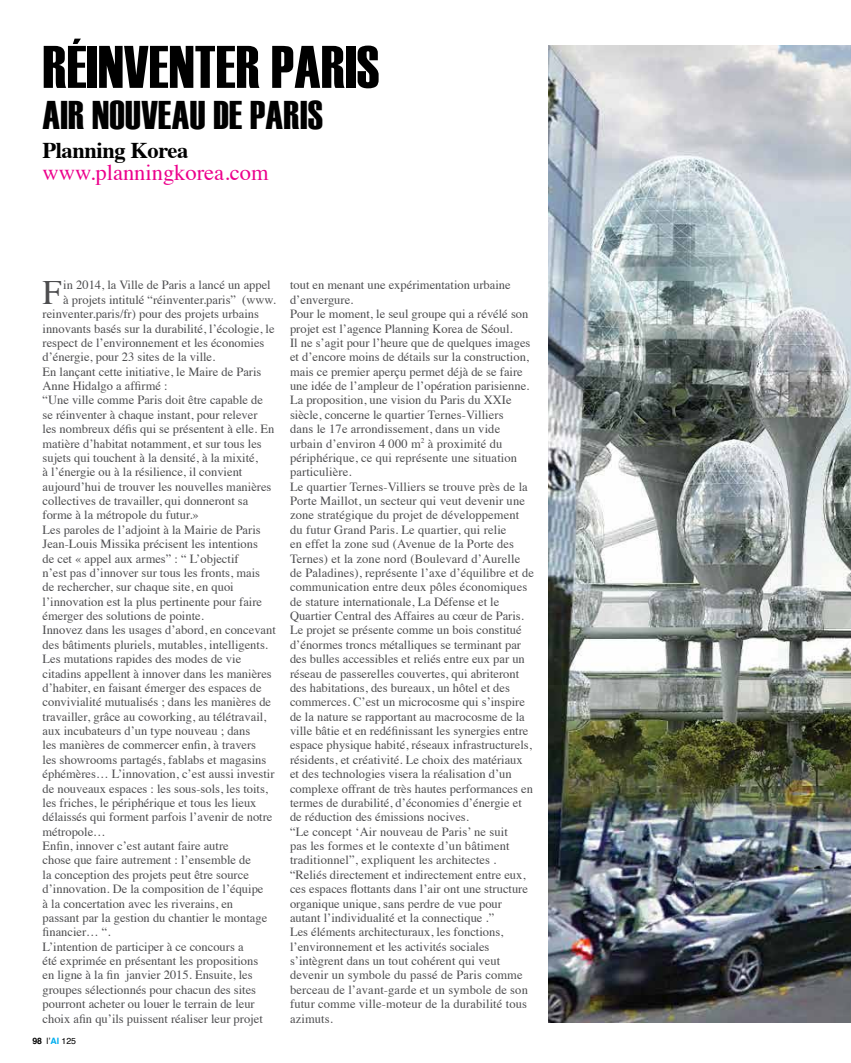
<style>
.page{position:relative;width:851px;height:1063px;background:#fff}
.page>*{position:absolute;margin:0;border:0;box-sizing:border-box;transform-origin:0 0}
.t1{font:60px "Haettenschweiler";letter-spacing:.005em;color:#000}
.t2{font:40px "Haettenschweiler";letter-spacing:.01em;color:#000}
.t3{font:34.25px "Times";color:#4d4d4f}
.t4{font:22.5px "Times";color:#ec008c}
.t5{font:700 22.5px "Times";letter-spacing:-.02em;color:#000}
.t6{font:12.5px/14.4px "Times";color:#4d4d4f}
.t7{font:8.75px "Helvetica";color:#000}
.s1{font-weight:700}
.s2{font-weight:700;color:#00aeef}
</style>
<div class="page">
<img style="left:548px;top:45px;width:302px;height:977px">
<h1 class="t1" style="left:43px;top:33px;width:338px">RÉINVENTER PARIS</h1>
<h2 class="t2" style="left:43px;top:92px;width:239px">AIR NOUVEAU DE PARIS</h2>
<h3 class="t5" style="left:43px;top:129px;width:147px">Planning Korea</h3>
<h3 class="t4" style="left:43px;top:151px;width:228px">www.planningkorea.com</h3>
<h3 class="t3" style="left:43px;top:260px;width:21px">F</h3>
<p class="t6" style="left:63px;top:277px;width:209px">in 2014, la Ville de Paris a lancé un appel</p>
<p class="t6" style="left:63px;top:291px;width:214px">à projets intitulé “réinventer.paris” (www.</p>
<p class="t6" style="left:43px;top:306px;width:218px">reinventer.paris/fr) pour des projets urbains</p>
<p class="t6" style="left:43px;top:320px;width:233px">innovants basés sur la durabilité, l’écologie, le</p>
<p class="t6" style="left:43px;top:334px;width:223px">respect de l’environnement et les économies</p>
<p class="t6" style="left:43px;top:349px;width:174px">d’énergie, pour 23 sites de la ville.</p>
<p class="t6" style="left:43px;top:363px;width:220px">En lançant cette initiative, le Maire de Paris</p>
<p class="t6" style="left:43px;top:378px;width:126px">Anne Hidalgo a affirmé :</p>
<p class="t6" style="left:43px;top:392px;width:222px">“Une ville comme Paris doit être capable de</p>
<p class="t6" style="left:43px;top:406px;width:216px">se réinventer à chaque instant, pour relever</p>
<p class="t6" style="left:43px;top:421px;width:233px">les nombreux défis qui se présentent à elle. En</p>
<p class="t6" style="left:43px;top:435px;width:221px">matière d’habitat notamment, et sur tous les</p>
<p class="t6" style="left:43px;top:449px;width:217px">sujets qui touchent à la densité, à la mixité,</p>
<p class="t6" style="left:43px;top:464px;width:201px">à l’énergie ou à la résilience, il convient</p>
<p class="t6" style="left:43px;top:478px;width:230px">aujourd’hui de trouver les nouvelles manières</p>
<p class="t6" style="left:43px;top:493px;width:207px">collectives de travailler, qui donneront sa</p>
<p class="t6" style="left:43px;top:507px;width:158px">forme à la métropole du futur.»</p>
<p class="t6" style="left:43px;top:521px;width:220px">Les paroles de l’adjoint à la Mairie de Paris</p>
<p class="t6" style="left:43px;top:536px;width:217px">Jean-Louis Missika précisent les intentions</p>
<p class="t6" style="left:43px;top:550px;width:197px">de cet « appel aux armes” : “ L’objectif</p>
<p class="t6" style="left:43px;top:564px;width:219px">n’est pas d’innover sur tous les fronts, mais</p>
<p class="t6" style="left:43px;top:579px;width:193px">de rechercher, sur chaque site, en quoi</p>
<p class="t6" style="left:43px;top:593px;width:221px">l’innovation est la plus pertinente pour faire</p>
<p class="t6" style="left:43px;top:608px;width:163px">émerger des solutions de pointe.</p>
<p class="t6" style="left:43px;top:622px;width:235px">Innovez dans les usages d’abord, en concevant</p>
<p class="t6" style="left:43px;top:636px;width:227px">des bâtiments pluriels, mutables, intelligents.</p>
<p class="t6" style="left:43px;top:651px;width:200px">Les mutations rapides des modes de vie</p>
<p class="t6" style="left:43px;top:665px;width:231px">citadins appellent à innover dans les manières</p>
<p class="t6" style="left:43px;top:679px;width:220px">d’habiter, en faisant émerger des espaces de</p>
<p class="t6" style="left:43px;top:694px;width:230px">convivialité mutualisés ; dans les manières de</p>
<p class="t6" style="left:43px;top:708px;width:225px">travailler, grâce au coworking, au télétravail,</p>
<p class="t6" style="left:43px;top:723px;width:209px">aux incubateurs d’un type nouveau ; dans</p>
<p class="t6" style="left:43px;top:737px;width:215px">les manières de commercer enfin, à travers</p>
<p class="t6" style="left:43px;top:751px;width:225px">les showrooms partagés, fablabs et magasins</p>
<p class="t6" style="left:43px;top:766px;width:233px">éphémères… L’innovation, c’est aussi investir</p>
<p class="t6" style="left:43px;top:780px;width:227px">de nouveaux espaces : les sous-sols, les toits,</p>
<p class="t6" style="left:43px;top:794px;width:215px">les friches, le périphérique et tous les lieux</p>
<p class="t6" style="left:43px;top:809px;width:231px">délaissés qui forment parfois l’avenir de notre</p>
<p class="t6" style="left:43px;top:823px;width:65px">métropole…</p>
<p class="t6" style="left:43px;top:838px;width:188px">Enfin, innover c’est autant faire autre</p>
<p class="t6" style="left:43px;top:852px;width:210px">chose que faire autrement : l’ensemble de</p>
<p class="t6" style="left:43px;top:866px;width:208px">la conception des projets peut être source</p>
<p class="t6" style="left:43px;top:881px;width:222px">d’innovation. De la composition de l’équipe</p>
<p class="t6" style="left:43px;top:895px;width:192px">à la concertation avec les riverains, en</p>
<p class="t6" style="left:43px;top:909px;width:226px">passant par la gestion du chantier le montage</p>
<p class="t6" style="left:43px;top:924px;width:70px">financier… “.</p>
<p class="t6" style="left:43px;top:938px;width:202px">L’intention de participer à ce concours a</p>
<p class="t6" style="left:43px;top:953px;width:217px">été exprimée en présentant les propositions</p>
<p class="t6" style="left:43px;top:967px;width:212px">en ligne à la fin janvier 2015. Ensuite, les</p>
<p class="t6" style="left:43px;top:981px;width:215px">groupes sélectionnés pour chacun des sites</p>
<p class="t6" style="left:43px;top:996px;width:214px">pourront acheter ou louer le terrain de leur</p>
<p class="t6" style="left:43px;top:1010px;width:222px">choix afin qu’ils puissent réaliser leur projet</p>
<p class="t7" style="left:32px;top:1035px;width:45px"><span class="s1">98</span> l’<span class="s2">AI</span> 125</p>
<p class="t6" style="left:290px;top:277px;width:245px">tout en menant une expérimentation urbaine d’envergure.<br>Pour le moment, le seul groupe qui a révélé son projet est l’agence Planning Korea de Séoul.<br>Il ne s’agit pour l’heure que de quelques images et d’encore moins de détails sur la construction, mais ce premier aperçu permet déjà de se faire une idée de l’ampleur de l’opération parisienne.<br>La proposition, une vision du Paris du XXIe siècle, concerne le quartier Ternes-Villiers<br>dans le 17e arrondissement, dans un vide urbain d’environ 4 000 m<sup>2</sup> à proximité du périphérique, ce qui représente une situation particulière.<br>Le quartier Ternes-Villiers se trouve près de la Porte Maillot, un secteur qui veut devenir une zone stratégique du projet de développement du futur Grand Paris. Le quartier, qui relie<br>en effet la zone sud (Avenue de la Porte des Ternes) et la zone nord (Boulevard d’Aurelle de Paladines), représente l’axe d’équilibre et de communication entre deux pôles économiques de stature internationale, La Défense et le Quartier Central des Affaires au cœur de Paris.<br>Le projet se présente comme un bois constitué d’énormes troncs métalliques se terminant par des bulles accessibles et reliés entre eux par un réseau de passerelles couvertes, qui abriteront des habitations, des bureaux, un hôtel et des commerces. C’est un microcosme qui s’inspire de la nature se rapportant au macrocosme de la ville bâtie et en redéfinissant les synergies entre espace physique habité, réseaux infrastructurels, résidents, et créativité. Le choix des matériaux et des technologies visera la réalisation d’un complexe offrant de très hautes performances en termes de durabilité, d’économies d’énergie et de réduction des émissions nocives.<br>“Le concept ‘Air nouveau de Paris’ ne suit<br>pas les formes et le contexte d’un bâtiment traditionnel”, expliquent les architectes . “Reliés directement et indirectement entre eux, ces espaces flottants dans l’air ont une structure organique unique, sans perdre de vue pour autant l’individualité et la connectique .”<br>Les éléments architecturaux, les fonctions, l’environnement et les activités sociales s’intègrent dans un tout cohérent qui veut devenir un symbole du passé de Paris comme berceau de l’avant-garde et un symbole de son futur comme ville-moteur de la durabilité tous azimuts.</p>
</div>
